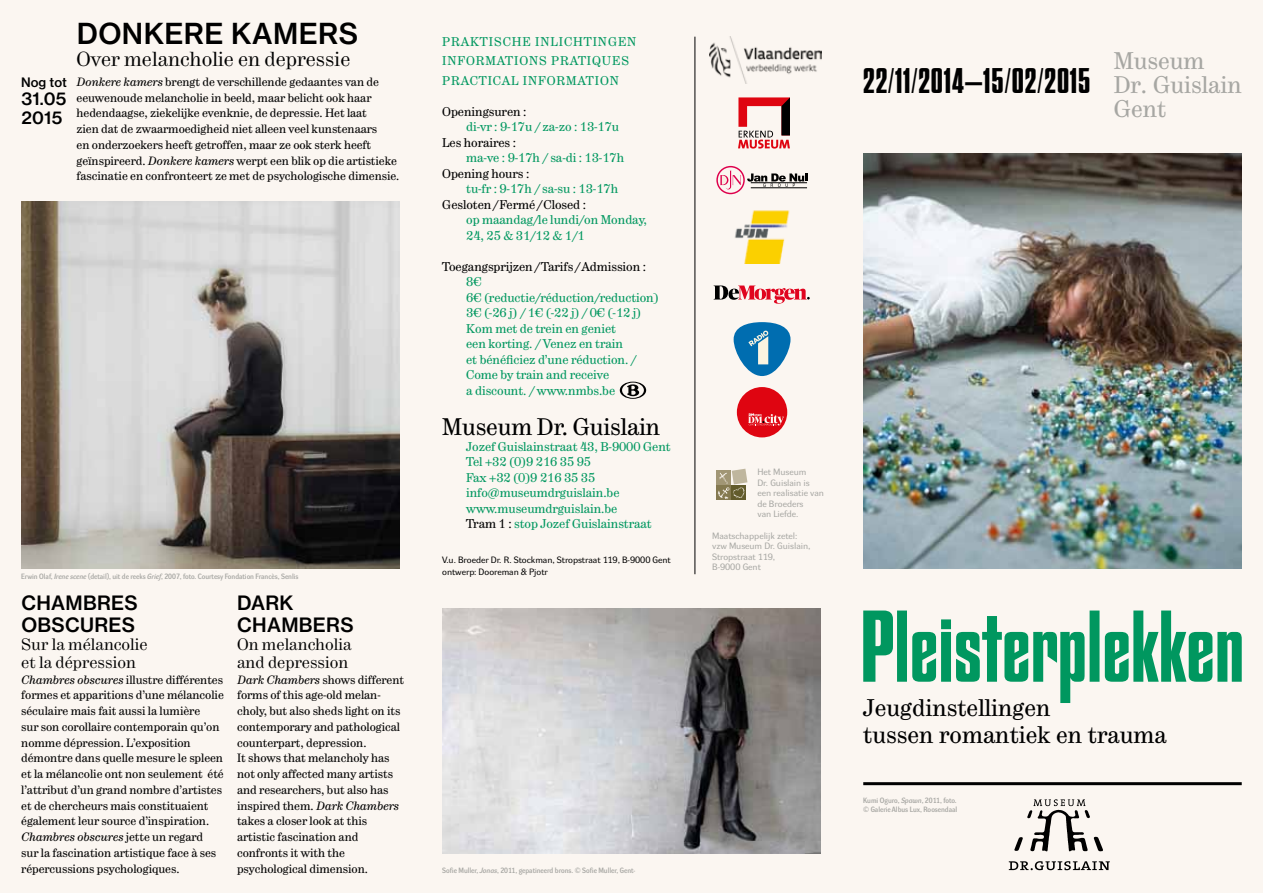
<style>
.page{position:relative;width:1263px;height:893px;background:#fbf6f1}
.page>*{position:absolute;margin:0;border:0;box-sizing:border-box;transform-origin:0 0}
.t1{font:33.15px "Cg Fiorello Cd";letter-spacing:.03em;color:#000}
.t2{font:28.5px "N Haas Grotesk TX Pro 65 Md";letter-spacing:.015em;color:#000}
.t3{font:24px/27px "Hercules Text";color:#000}
.t4{font:24px/24px "Hercules Text";color:#a7a7a3}
.t5{font:23.85px "Hercules Text";letter-spacing:-.005em;color:#000}
.t6{font:20.25px "Hercules";color:#000}
.t7{font:19.5px/21.5px "N Haas Grotesk TX Pro 65 Md";letter-spacing:.015em;color:#000}
.t8{font:16.65px/18.3px "N Haas Grotesk TX Pro 65 Md";letter-spacing:.015em;color:#000}
.t9{font:16.5px/18.1px "Hercules";color:#000}
.t10{font:12.9px "N Haas Grotesk TX Pro 65 Md";color:#000}
.t11{font:12.6px/15.5px "Hercules Text";letter-spacing:-.005em;color:#00975f}
.t12{font:12.6px "Hercules Text";letter-spacing:-.005em;color:#000}
.t13{font:12.6px/19.6px "Hercules Text";letter-spacing:.07em;color:#00975f}
.t14{font:12px/15.8px "Hercules Text";letter-spacing:-.005em;color:#000}
.t15{font:9px/10.5px "Dyna Grotesk RE";letter-spacing:-.005em;color:#a7a7a3}
.t16{font:9px/12px "Dyna Grotesk RE";letter-spacing:-.005em;color:#000}
.t17{font:7.5px/9px "Dyna Grotesk D";letter-spacing:-.005em;color:#a7a7a3}
.s1{font-style:italic}
.s2{color:#000}
</style>
<div class="page">
<img style="left:863px;top:153px;width:379px;height:416px">
<hr style="left:863px;top:782px;width:379px;height:3px;background:#000">
<svg style="left:1009px;top:861px;width:101px;height:9px"></svg>
<svg style="left:1014px;top:799px;width:89px;height:52px"></svg>
<img style="left:21px;top:201px;width:379px;height:368px">
<hr style="left:695px;top:37px;width:1px;height:537px;background:#000">
<img style="left:717px;top:486px;width:28px;height:14px">
<img style="left:717px;top:471px;width:14px;height:14px">
<svg style="left:732px;top:469px;width:15px;height:15px"></svg>
<img style="left:710px;top:37px;width:111px;height:47px">
<div style="left:737px;top:387px;width:50px;height:50px;background:#e30613;border-radius:50%"></div>
<svg style="left:748px;top:413px;width:36px;height:12px"></svg>
<img style="left:734px;top:211px;width:56px;height:52px">
<svg style="left:716px;top:166px;width:91px;height:28px"></svg>
<svg style="left:738px;top:97px;width:52px;height:52px"></svg>
<svg style="left:734px;top:322px;width:56px;height:54px"></svg>
<svg style="left:713px;top:286px;width:97px;height:18px"></svg>
<svg style="left:863px;top:610px;width:379px;height:93px"></svg>
<img style="left:442px;top:609px;width:379px;height:245px">
<svg style="left:620px;top:382px;width:26px;height:17px"></svg>
<p class="t10" style="left:21px;top:74px;width:47px">NOG TOT</p>
<h3 class="t8" style="left:21px;top:90px;width:46px">31.05<br>2015</h3>
<h2 class="t2" style="left:77px;top:15px;width:283px">DONKERE KAMERS</h2>
<h3 class="t6" style="left:77px;top:48px;width:275px">Over melancholie en depressie</h3>
<p class="t14" style="left:77px;top:74px;width:324px"><span class="s1">Donkere kamers</span> brengt de verschillende gedaantes van de eeuwenoude melancholie in beeld, maar belicht ook haar hedendaagse, ziekelijke evenknie, de depressie. Het laat<br>zien dat de zwaarmoedigheid niet alleen veel kunstenaars<br>en onderzoekers heeft getroffen, maar ze ook sterk heeft geïnspireerd. <span class="s1">Donkere kamers</span> werpt een blik op die artistieke fascinatie en confronteert ze met de psychologische dimensie.</p>
<p class="t17" style="left:21px;top:572px;width:279px">Erwin Olaf, <span class="s1">Irene scene</span> (detail), uit de reeks <span class="s1">Grief</span>, 2007, foto. Courtesy Fondation Francès, Senlis</p>
<h3 class="t7" style="left:21px;top:592px;width:118px">CHAMBRES<br>OBSCURES</h3>
<h3 class="t9" style="left:21px;top:636px;width:128px">Sur la mélancolie et la dépression</h3>
<p class="t14" style="left:21px;top:672px;width:204px"><span class="s1">Chambres obscures</span> illustre différentes formes et apparitions d’une mélancolie séculaire mais fait aussi la lumière<br>sur son corollaire contemporain qu’on nomme dépression. L’exposition démontre dans quelle mesure le spleen et la mélancolie ont non seulement été l’attribut d’un grand nombre d’artistes et de chercheurs mais constituaient également leur source d’inspiration.<br><span class="s1">Chambres obscures</span> jette un regard<br>sur la fascination artistique face à ses répercussions psychologiques.</p>
<h3 class="t7" style="left:237px;top:592px;width:118px">DARK<br>CHAMBERS</h3>
<h3 class="t9" style="left:237px;top:636px;width:116px">On melancholia and depression</h3>
<p class="t14" style="left:237px;top:672px;width:169px"><span class="s1">Dark Chambers</span> shows different forms of this age-old melan&shy;choly, but also sheds light on its contemporary and pathological counterpart, depression.<br>It shows that melancholy has not only affected many artists and researchers, but also has inspired them. <span class="s1">Dark Chambers </span>takes a closer look at this artistic fascination and confronts it with the psychological dimension.</p>
<p class="t13" style="left:442px;top:32px;width:196px">Praktische inlichtingen<br>Informations pratiques<br>Practical information</p>
<p class="t12" style="left:442px;top:105px;width:86px">Openingsuren :</p>
<p class="t11" style="left:466px;top:120px;width:154px">di-vr : 9-17u / za-zo : 13-17u</p>
<p class="t12" style="left:442px;top:136px;width:75px">Les horaires :</p>
<p class="t11" style="left:466px;top:151px;width:159px">ma-ve : 9-17h / sa-di : 13-17h</p>
<p class="t12" style="left:442px;top:167px;width:89px">Opening hours :</p>
<p class="t11" style="left:466px;top:182px;width:153px">tu-fr : 9-17h / sa-su : 13-17h</p>
<p class="t12" style="left:442px;top:197px;width:145px">Gesloten/ Fermé/ Closed :</p>
<p class="t11" style="left:466px;top:213px;width:182px">op maandag/le lundi/on Monday,<br>24, 25 &amp; 31/12 &amp; 1/1</p>
<p class="t12" style="left:442px;top:259px;width:205px">Toegangsprijzen/ Tarifs / Admission :</p>
<p class="t11" style="left:466px;top:275px;width:194px">8€<br>6€ (reductie/réduction/reduction)<br>3€ (-26 j) / 1€ (-22 j) / 0€ (-12 j)<br>Kom met de trein en geniet<br>een korting. / Venez en train<br>et bénéficiez d’une réduction. /<br>Come by train and receive<br>a discount. / www.nmbs.be</p>
<h3 class="t5" style="left:442px;top:414px;width:220px">Museum Dr. Guislain</h3>
<p class="t11" style="left:466px;top:439px;width:206px">Jozef Guislainstraat 43, B-9000 Gent</p>
<p class="t11" style="left:442px;top:455px;width:150px">Tel +32 (0)9 216 35 95</p>
<p class="t11" style="left:442px;top:470px;width:155px">Fax +32 (0)9 216 35 35</p>
<p class="t11" style="left:466px;top:486px;width:155px">info@museumdrguislain.be</p>
<p class="t11" style="left:466px;top:501px;width:153px">www.museumdrguislain.be</p>
<p class="t11" style="left:442px;top:517px;width:211px"><span class="s2">Tram 1 :</span> stop Jozef Guislainstraat</p>
<p class="t16" style="left:442px;top:554px;width:230px">V.u. Broeder Dr. R. Stockman, Stropstraat 119, B-9000 Gent ontwerp: Dooreman &amp; Pjotr</p>
<p class="t17" style="left:442px;top:866px;width:195px">Sofie Muller, <span class="s1">Jonas</span>, 2011, gepatineerd brons. © Sofie Muller, Gent-</p>
<h1 class="t1" style="left:863px;top:62px;width:229px">22/11/2014—15/02/2015</h1>
<h3 class="t4" style="left:1114px;top:50px;width:130px">Museum<br>Dr. Guislain<br>Gent</h3>
<p class="t15" style="left:757px;top:468px;width:68px">Het Museum<br>Dr. Guislain is een realisatie van de Broeders<br>van Liefde.</p>
<p class="t15" style="left:712px;top:531px;width:100px">Maatschappelijk zetel: vzw Museum Dr. Guislain,<br>Stropstraat 119,<br>B-9000 Gent</p>
<h3 class="t3" style="left:863px;top:695px;width:305px">Jeugdinstellingen<br>tussen romantiek en trauma</h3>
<p class="t17" style="left:863px;top:796px;width:95px">Kumi Oguro, <span class="s1">Spawn</span>, 2011, foto. © Galerie Albus Lux, Roosendaal</p>
</div>
